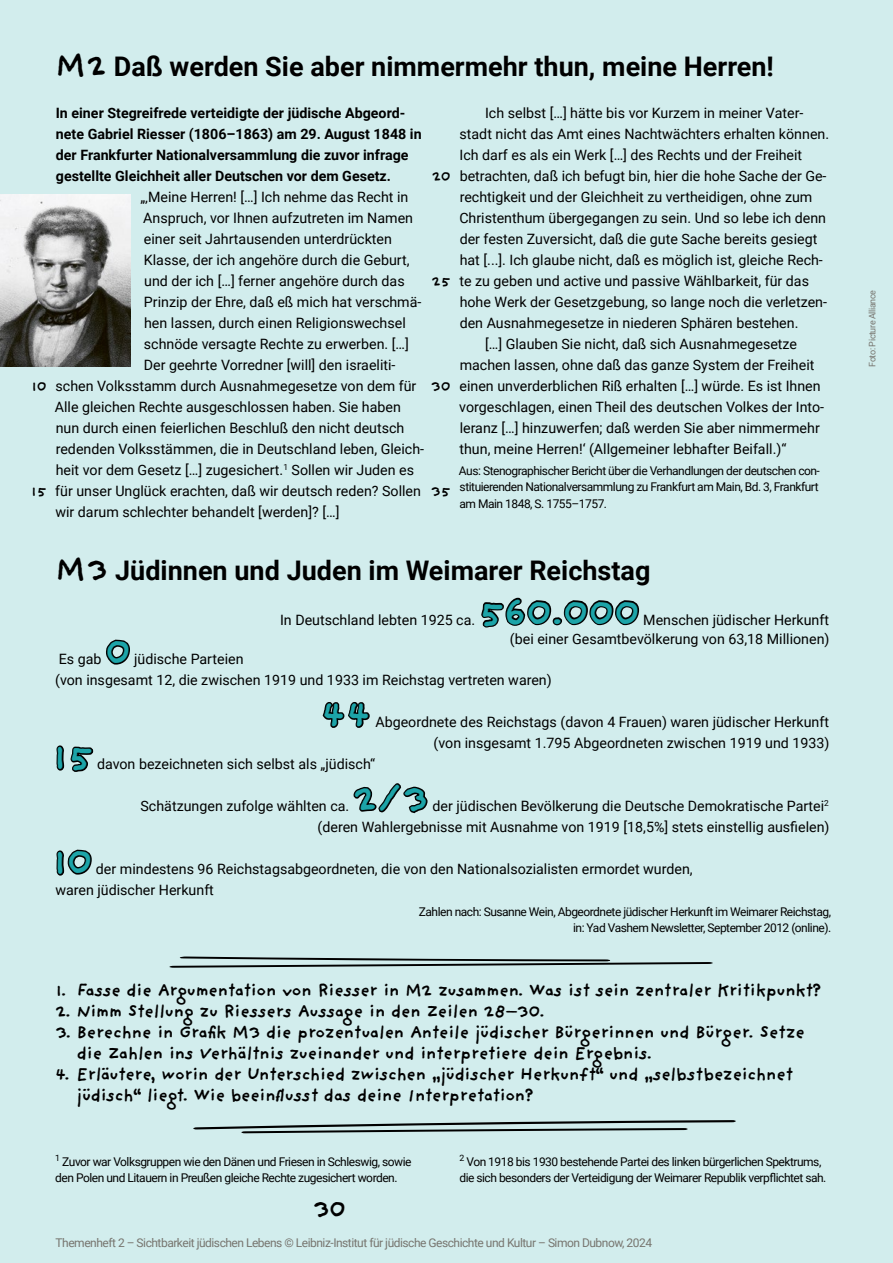
<style>
.page{position:relative;width:893px;height:1263px;background:#d2eded}
.page>*{position:absolute;margin:0;border:0;box-sizing:border-box;transform-origin:0 0}
.t1{font:700 39px "Providence Sans Pro";color:#1ca4a8}
.t2{font:700 27px "Roboto";color:#000}
.t3{font:700 25.5px "Providence Sans Pro";color:#000}
.t4{font:700 18px/21px "Providence Sans Pro";letter-spacing:-.04em;color:#000}
.t5{font:700 15px "Providence Sans Pro";letter-spacing:-.005em;color:#000}
.t6{font:14.25px/21px "Roboto";color:#000;text-align:right}
.t7{font:700 14.25px/21px "Roboto";color:#000}
.t8{font:12px/16.5px "Roboto";letter-spacing:-.04em;color:#000}
.t9{font:12px "Roboto";letter-spacing:-.04em;color:#77756f}
.t10{font:9px "Roboto";letter-spacing:-.04em;color:#77756f}
.s1{font-family:"Providence Sans Pro";font-size:33px}
</style>
<div class="page">
<img style="left:0;top:195px;width:131px;height:172px">
<svg style="left:481px;top:597px;width:159px;height:31px"></svg>
<svg style="left:106px;top:639px;width:24px;height:26px"></svg>
<svg style="left:322px;top:702px;width:48px;height:26px"></svg>
<svg style="left:56px;top:745px;width:38px;height:27px"></svg>
<svg style="left:353px;top:783px;width:75px;height:31px"></svg>
<svg style="left:56px;top:849px;width:36px;height:27px"></svg>
<svg style="left:169px;top:956px;width:544px;height:12px"></svg>
<svg style="left:193px;top:1120px;width:543px;height:13px"></svg>
<p class="t5" style="left:31px;top:377px;width:17px">10</p>
<p class="t5" style="left:31px;top:482px;width:17px">15</p>
<h2 class="t2" style="left:55px;top:48px;width:720px"><span class="s1">M 2</span> Daß werden Sie aber nimmermehr thun, meine Herren!</h2>
<p class="t7" style="left:56px;top:102px;width:367px">In einer Stegreifrede verteidigte der jüdische Abgeord&shy;nete Gabriel Riesser (1806–1863) am 29. August 1848 in der Frankfurter Nationalversammlung die zuvor infrage gestellte Gleichheit aller Deutschen vor dem Gesetz.</p>
<p class="t6" style="left:140px;top:186px;width:269px">„‚Meine Herren! […] Ich nehme das Recht in</p>
<p class="t6" style="left:143px;top:207px;width:271px">Anspruch, vor Ihnen aufzutreten im Namen</p>
<p class="t6" style="left:144px;top:228px;width:250px">einer seit Jahrtausenden unterdrückten</p>
<p class="t6" style="left:144px;top:249px;width:267px">Klasse, der ich angehöre durch die Geburt,</p>
<p class="t6" style="left:144px;top:270px;width:262px">und der ich […] ferner angehöre durch das</p>
<p class="t6" style="left:144px;top:291px;width:279px">Prinzip der Ehre, daß eß mich hat verschmä-</p>
<p class="t6" style="left:144px;top:312px;width:263px">hen lassen, durch einen Religionswechsel</p>
<p class="t6" style="left:144px;top:333px;width:266px">schnöde versagte Rechte zu erwerben. […]</p>
<p class="t6" style="left:144px;top:354px;width:253px">Der geehrte Vorredner [will] den israeliti-</p>
<p class="t6" style="left:56px;top:375px;width:362px">schen Volksstamm durch Ausnahmegesetze von dem für</p>
<p class="t6" style="left:55px;top:396px;width:348px">Alle gleichen Rechte ausgeschlossen haben. Sie haben</p>
<p class="t6" style="left:56px;top:417px;width:350px">nun durch einen feierlichen Beschluß den nicht deutsch</p>
<p class="t6" style="left:56px;top:438px;width:370px">redenden Volksstämmen, die in Deutschland leben, Gleich-</p>
<p class="t6" style="left:56px;top:459px;width:360px">heit vor dem Gesetz […] zugesichert.<sup>1</sup> Sollen wir Juden es</p>
<p class="t6" style="left:55px;top:480px;width:367px">für unser Unglück erachten, daß wir deutsch reden? Sollen</p>
<p class="t6" style="left:55px;top:501px;width:286px">wir darum schlechter behandelt [werden]? […]</p>
<p class="t6" style="left:485px;top:102px;width:320px">Ich selbst […] hätte bis vor Kurzem in meiner Vater-</p>
<p class="t6" style="left:459px;top:123px;width:371px">stadt nicht das Amt eines Nachtwächters erhalten können.</p>
<p class="t6" style="left:460px;top:144px;width:344px">Ich darf es als ein Werk […] des Rechts und der Freiheit</p>
<p class="t6" style="left:460px;top:165px;width:368px">betrachten, daß ich befugt bin, hier die hohe Sache der Ge-</p>
<p class="t6" style="left:460px;top:186px;width:354px">rechtigkeit und der Gleichheit zu vertheidigen, ohne zum</p>
<p class="t6" style="left:459px;top:207px;width:368px">Christenthum übergegangen zu sein. Und so lebe ich denn</p>
<p class="t6" style="left:460px;top:228px;width:359px">der festen Zuversicht, daß die gute Sache bereits gesiegt</p>
<p class="t6" style="left:460px;top:249px;width:365px">hat [...]. Ich glaube nicht, daß es möglich ist, gleiche Rech-</p>
<p class="t6" style="left:459px;top:270px;width:351px">te zu geben und active und passive Wählbarkeit, für das</p>
<p class="t6" style="left:460px;top:291px;width:369px">hohe Werk der Gesetzgebung, so lange noch die verletzen-</p>
<p class="t6" style="left:460px;top:312px;width:340px">den Ausnahmegesetze in niederen Sphären bestehen.</p>
<p class="t6" style="left:485px;top:333px;width:313px">[…] Glauben Sie nicht, daß sich Ausnahmegesetze</p>
<p class="t6" style="left:460px;top:354px;width:356px">machen lassen, ohne daß das ganze System der Freiheit</p>
<p class="t6" style="left:459px;top:375px;width:363px">einen unverderblichen Riß erhalten […] würde. Es ist Ihnen</p>
<p class="t6" style="left:459px;top:396px;width:366px">vorgeschlagen, einen Theil des deutschen Volkes der Into-</p>
<p class="t6" style="left:460px;top:417px;width:362px">leranz […] hinzuwerfen; daß werden Sie aber nimmermehr</p>
<p class="t6" style="left:459px;top:438px;width:328px">thun, meine Herren!‘ (Allgemeiner lebhafter Beifall.)“</p>
<p class="t8" style="left:459px;top:462px;width:362px;text-align:justify">Aus: Stenographischer Bericht über die Verhandlungen der deutschen con&shy;stituierenden Nationalversammlung zu Frankfurt am Main, Bd. 3, Frankfurt am Main 1848, S. 1755–1757.</p>
<p class="t5" style="left:432px;top:167px;width:21px">20</p>
<p class="t5" style="left:432px;top:272px;width:21px">25</p>
<p class="t5" style="left:431px;top:377px;width:21px">30</p>
<p class="t5" style="left:431px;top:482px;width:21px">35</p>
<h2 class="t2" style="left:55px;top:552px;width:597px"><span class="s1">M 3</span> Jüdinnen und Juden im Weimarer Reichstag</h2>
<h1 class="t1" style="left:479px;top:588px;width:162px">560.000</h1>
<p class="t6" style="left:510px;top:609px;width:321px;line-height:19.5px">Menschen jüdischer Herkunft<br>(bei einer Gesamtbevölkerung von 63,18 Millionen)</p>
<p class="t6" style="left:280px;top:608px;width:197px">In Deutschland lebten 1925 ca.</p>
<h1 class="t1" style="left:105px;top:628px;width:27px">0</h1>
<p class="t6" style="left:59px;top:648px;width:44px">Es gab</p>
<p class="t6" style="left:55px;top:648px;width:498px;text-align:left;text-indent:79px">jüdische Parteien<br>(von insgesamt 12, die zwischen 1919 und 1933 im Reichstag vertreten waren)</p>
<h1 class="t1" style="left:321px;top:691px;width:52px">44</h1>
<p class="t6" style="left:375px;top:711px;width:456px">Abgeordnete des Reichstags (davon 4 Frauen) waren jüdischer Herkunft (von insgesamt 1.795 Abgeordneten zwischen 1919 und 1933)</p>
<h1 class="t1" style="left:52px;top:733px;width:43px">15</h1>
<p class="t6" style="left:97px;top:753px;width:280px">davon bezeichneten sich selbst als „jüdisch“</p>
<p class="t6" style="left:141px;top:795px;width:210px">Schätzungen zufolge wählten ca.</p>
<h1 class="t1" style="left:353px;top:775px;width:78px">2/3</h1>
<p class="t6" style="left:318px;top:795px;width:513px">der jüdischen Bevölkerung die Deutsche Demokratische Partei<sup>2<br></sup>(deren Wahlergebnisse mit Ausnahme von 1919 [18,5%] stets einstellig ausfielen)</p>
<h1 class="t1" style="left:52px;top:838px;width:42px">10</h1>
<p class="t6" style="left:55px;top:858px;width:639px;text-align:left;text-indent:40px">der mindestens 96 Reichstagsabgeordneten, die von den Nationalsozialisten ermordet wurden, waren jüdischer Herkunft</p>
<p class="t8" style="left:419px;top:903px;width:414px;text-align:right">Zahlen nach: Susanne Wein, Abgeordnete jüdischer Herkunft im Weimarer Reichstag, in: Yad Vashem Newsletter, September 2012 (online).</p>
<p class="t4" style="left:55px;top:979px;width:768px">1. Fasse die Argumentation von Riesser in M2 zusammen. Was ist sein zentraler Kritikpunkt?</p>
<p class="t4" style="left:55px;top:1000px;width:491px">2. Nimm Stellung zu Riessers Aussage in den Zeilen 28–30.</p>
<p class="t4" style="left:77px;top:1021px;width:730px;text-indent:-21px">3. Berechne in Grafik M3 die prozentualen Anteile jüdischer Bürgerinnen und Bürger. Setze die Zahlen ins Verhältnis zueinander und interpretiere dein Ergebnis.</p>
<p class="t4" style="left:77px;top:1063px;width:718px;text-indent:-21px">4. Erläutere, worin der Unterschied zwischen „jüdischer H erkunft“ und „selbstbezeichnet jüdisch“ liegt. Wie beeinflusst das deine I nterpretation?</p>
<p class="t8" style="left:55px;top:1152px;width:358px"><sup>1</sup> Zuvor war Volksgruppen wie den Dänen und Friesen in Schleswig, sowie den Polen und Litauern in Preußen gleiche Rechte zugesichert worden.</p>
<p class="t8" style="left:459px;top:1152px;width:369px"><sup>2</sup> Von 1918 bis 1930 bestehende Partei des linken bürgerlichen Spektrums, die sich besonders der Verteidigung der Weimarer Republik verpflichtet sah.</p>
<h3 class="t3" style="left:313px;top:1193px;width:34px">30</h3>
<p class="t9" style="left:56px;top:1234px;width:598px">Themenheft 2 – Sichtbarkeit jüdischen Lebens © Leibniz-Institut für jüdische Geschichte und Kultur – Simon Dubnow, 2024</p>
<p class="t10" style="left:866px;top:367px;width:79px;rotate:-90deg">Foto: Picture Alliance</p>
</div>
